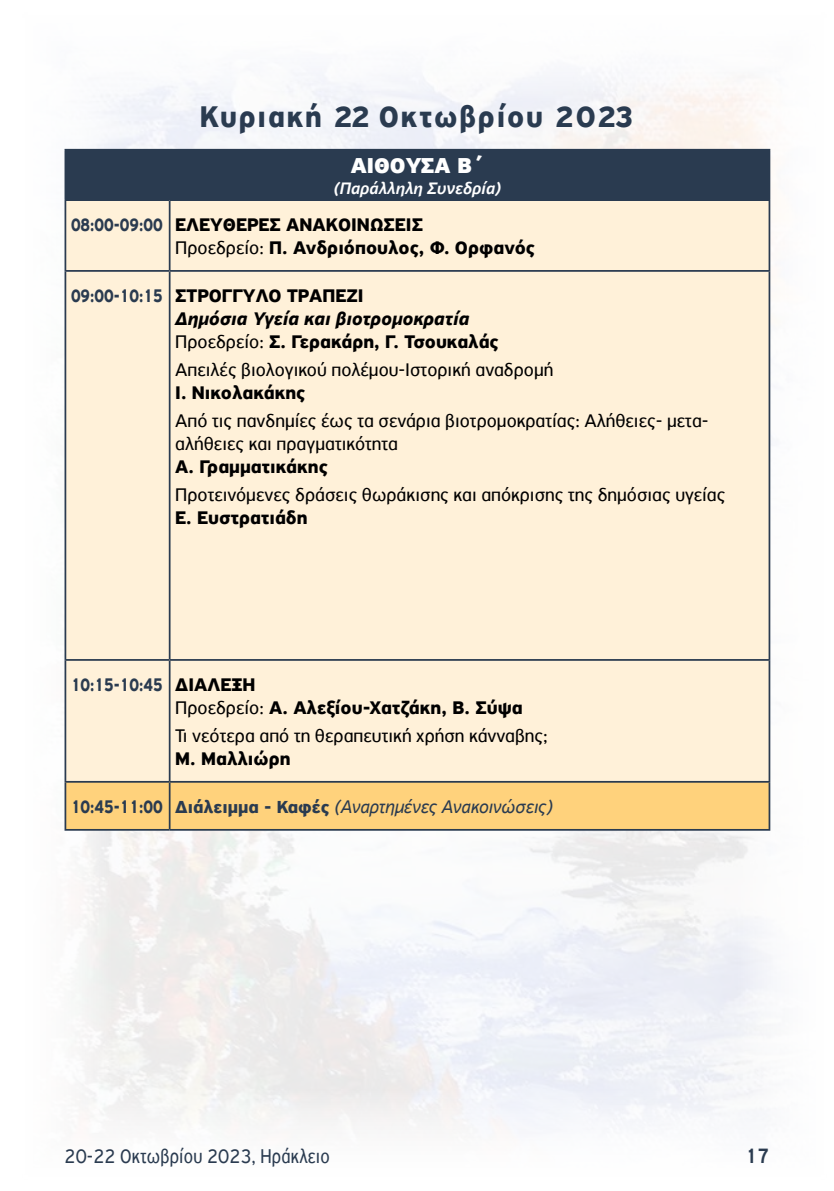
<style>
.page{position:relative;width:834px;height:1191px;background:#fff}
.page>*{position:absolute;margin:0;border:0;box-sizing:border-box;transform-origin:0 0}
.t1{font:700 31.5px "PF Highway Sans Pro";letter-spacing:.06em;color:#2a3b50;scale:.94 1}
.t2{font:900 22.75px "PF Highway Sans Pro";color:#fff}
.t3{font:500 21.88px "PF Highway Sans Pro";color:#2a3b50;scale:.85 1}
.t4{font:21px "PF Highway Sans Pro";letter-spacing:.01em;color:#2a3b50;scale:.85 1}
.t5{font:700 19.25px/22.8px "PF Highway Sans Pro";color:#000}
.t6{font:19.25px/22.8px "PF Highway Sans Pro";color:#000}
.t7{font:italic 19.25px "PF Highway Sans Pro";color:#2a3b50}
.t8{font:italic 500 17.5px "PF Highway Sans Pro";color:#fff}
.s1{color:#2a3b50}
.s2{font-weight:400}
.s3{font-style:italic}
.s4{font-weight:700;font-style:normal}
.s5{font-weight:700;font-style:normal;font-size:18.38px}
</style>
<div class="page">
<img style="left:64px;top:72px;width:708px;height:1054px">
<div style="left:65px;top:150px;width:704px;height:50px;background:#2a3b50"></div>
<div style="left:66px;top:201px;width:702px;height:580px;background:#fff1d9"></div>
<div style="left:65px;top:782px;width:105px;height:48px;background:#ffd27c"></div>
<div style="left:170px;top:782px;width:599px;height:48px;background:#ffd27c"></div>
<hr style="left:64px;top:270px;width:106px;height:2px;background:#2a3b50">
<hr style="left:170px;top:270px;width:600px;height:2px;background:#2a3b50">
<hr style="left:64px;top:659px;width:106px;height:2px;background:#2a3b50">
<hr style="left:170px;top:659px;width:600px;height:2px;background:#2a3b50">
<hr style="left:64px;top:149px;width:106px;height:2px;background:#2a3b50">
<hr style="left:64px;top:151px;width:2px;height:48px;background:#2a3b50">
<hr style="left:170px;top:149px;width:600px;height:2px;background:#2a3b50">
<hr style="left:768px;top:151px;width:2px;height:48px;background:#2a3b50">
<hr style="left:169px;top:201px;width:1px;height:69px;background:#2a3b50">
<hr style="left:169px;top:272px;width:1px;height:387px;background:#2a3b50">
<hr style="left:169px;top:661px;width:1px;height:120px;background:#2a3b50">
<hr style="left:768px;top:782px;width:2px;height:47px;background:#2a3b50">
<hr style="left:64px;top:782px;width:2px;height:47px;background:#2a3b50">
<hr style="left:169px;top:782px;width:1px;height:47px;background:#2a3b50">
<hr style="left:64px;top:201px;width:2px;height:69px;background:#2a3b50">
<hr style="left:768px;top:201px;width:2px;height:69px;background:#2a3b50">
<hr style="left:64px;top:272px;width:2px;height:387px;background:#2a3b50">
<hr style="left:768px;top:272px;width:2px;height:387px;background:#2a3b50">
<hr style="left:64px;top:661px;width:2px;height:120px;background:#2a3b50">
<hr style="left:768px;top:661px;width:2px;height:120px;background:#2a3b50">
<hr style="left:64px;top:781px;width:106px;height:1px;background:#2a3b50">
<hr style="left:170px;top:781px;width:600px;height:1px;background:#2a3b50">
<hr style="left:64px;top:829px;width:106px;height:1px;background:#2a3b50">
<hr style="left:170px;top:829px;width:600px;height:1px;background:#2a3b50">
<hr style="left:64px;top:199px;width:106px;height:2px;background:#2a3b50">
<hr style="left:170px;top:199px;width:600px;height:2px;background:#2a3b50">
<h1 class="t1" style="left:200px;top:98px;width:463px">Κυριακή 22 Οκτωβρίου 2023</h1>
<p class="t2" style="left:351px;top:151px;width:135px">ΑΙΘΟΥΣΑ Β΄</p>
<p class="t8" style="left:334px;top:178px;width:169px">(Παράλληλη Συνεδρία)</p>
<p class="t5" style="left:175px;top:214px;width:361px;text-indent:-104px"><span class="s1">08:00-09:00</span> ΕΛΕΎΘΕΡΕΣ ΑΝΑΚΟΙΝΏΣΕΙΣ<br><span class="s2">Προεδρείο:</span> Π. Ανδριόπουλος, Φ. Ορφανός</p>
<p class="t5" style="left:175px;top:285px;width:325px;text-indent:-104px"><span class="s1">09:00-10:15</span> ΣΤΡΟΓΓΥΛΌ ΤΡΑΠΈΖΙ<br><span class="s3">Δημόσια Υγεία και βιοτρομοκρατία<br></span><span class="s2">Προεδρείο:</span> Σ. Γερακάρη, Γ. Τσουκαλάς</p>
<p class="t6" style="left:175px;top:358px;width:379px">Απειλές βιολογικού πολέμου-Ιστορική αναδρομή</p>
<p class="t5" style="left:175px;top:382px;width:131px">Ι. Νικολακάκης</p>
<p class="t6" style="left:175px;top:409px;width:535px">Από τις πανδημίες έως τα σενάρια βιοτρομοκρατίας: Αλήθειες- μετα&shy;αλήθειες και πραγματικότητα</p>
<p class="t5" style="left:175px;top:455px;width:154px">Α. Γραμματικάκης</p>
<p class="t6" style="left:175px;top:483px;width:551px">Προτεινόμενες δράσεις θωράκισης και απόκρισης της δημόσιας υγείας</p>
<p class="t5" style="left:175px;top:506px;width:134px">Ε. Ευστρατιάδη</p>
<p class="t5" style="left:175px;top:674px;width:349px;text-indent:-104px"><span class="s1">10:15-10:45</span> ΔΙΆΛΕΞΗ<br><span class="s2">Προεδρείο:</span> Α. Αλεξίου-Χατζάκη, Β. Σύψα</p>
<p class="t6" style="left:175px;top:724px;width:374px">Τι νεότερα από τη θεραπευτική χρήση κάνναβης;</p>
<p class="t5" style="left:175px;top:748px;width:117px">Μ. Μαλλιώρη</p>
<p class="t7" style="left:71px;top:795px;width:483px"><span class="s4">10:45-11:00</span> <span class="s5">Διάλειμμα - Καφές</span> (Αναρτημένες Ανακοινώσεις)</p>
<p class="t4" style="left:64px;top:1143px;width:313px">20-22 Οκτωβρίου 2023, Ηράκλειο</p>
<p class="t3" style="left:745px;top:1142px;width:30px">17</p>
</div>
